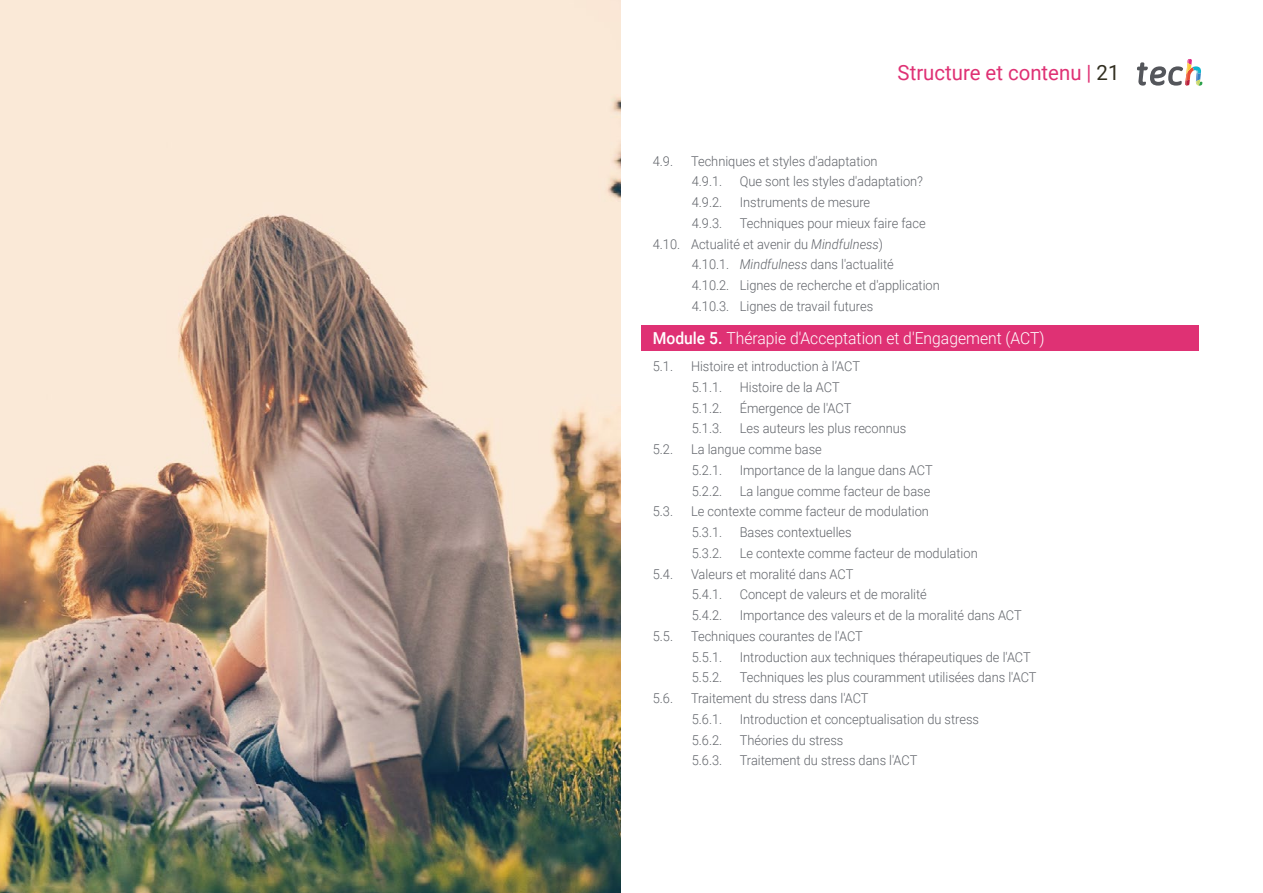
<style>
.page{position:relative;width:1263px;height:893px;background:#fff}
.page>*{position:absolute;margin:0;border:0;box-sizing:border-box;transform-origin:0 0}
.t1{font:21px "Roboto";color:#df3174}
.t2{font:300 16.5px "Roboto";color:#fff;scale:.95 1}
.t3{font:300 13.5px/20.7px "Roboto";color:#61646a;scale:.95 1}
.s1{color:#312e20}
.s2{font-style:italic}
.s3{font-weight:500}
</style>
<div class="page">
<div style="left:642px;top:325px;width:557px;height:25px;background:#df3174"></div>
<svg style="left:1137px;top:59px;width:65px;height:27px"></svg>
<img style="left:0;top:0;width:621px;height:893px">
<h1 class="t1" style="left:898px;top:57px;width:223px">Structure et contenu | <span class="s1">21</span></h1>
<p class="t3" style="left:653px;top:150px;width:23px">4.9.</p>
<p class="t3" style="left:691px;top:150px;width:198px">Techniques et styles d'adaptation<br>4.9.1.</p>
<p class="t3" style="left:740px;top:171px;width:194px">Que sont les styles d'adaptation?</p>
<p class="t3" style="left:692px;top:191px;width:34px">4.9.2.</p>
<p class="t3" style="left:740px;top:191px;width:139px">Instruments de mesure</p>
<p class="t3" style="left:692px;top:212px;width:34px">4.9.3.</p>
<p class="t3" style="left:740px;top:212px;width:197px">Techniques pour mieux faire face</p>
<p class="t3" style="left:653px;top:233px;width:244px">4.10. Actualité et avenir du <span class="s2">Mindfulness</span>)</p>
<p class="t3" style="left:692px;top:254px;width:214px">4.10.1. <span class="s2">Mindfulness</span> dans l'actualité</p>
<p class="t3" style="left:692px;top:274px;width:263px">4.10.2. Lignes de recherche et d'application</p>
<p class="t3" style="left:692px;top:295px;width:192px">4.10.3. Lignes de travail futures</p>
<p class="t2" style="left:653px;top:327px;width:414px"><span class="s3">Module 5.</span> Thérapie d'Acceptation et d'Engagement (ACT)</p>
<p class="t3" style="left:653px;top:355px;width:23px">5.1.</p>
<p class="t3" style="left:691px;top:355px;width:179px">Histoire et introduction à l’ACT<br>5.1.1.</p>
<p class="t3" style="left:740px;top:376px;width:107px">Histoire de la ACT</p>
<p class="t3" style="left:692px;top:397px;width:34px">5.1.2.</p>
<p class="t3" style="left:740px;top:397px;width:119px">Émergence de l'ACT</p>
<p class="t3" style="left:692px;top:418px;width:34px">5.1.3.</p>
<p class="t3" style="left:740px;top:418px;width:177px">Les auteurs les plus reconnus</p>
<p class="t3" style="left:653px;top:438px;width:23px">5.2.</p>
<p class="t3" style="left:691px;top:438px;width:139px">La langue comme base<br>5.2.1.</p>
<p class="t3" style="left:740px;top:459px;width:205px">Importance de la langue dans ACT</p>
<p class="t3" style="left:692px;top:480px;width:34px">5.2.2.</p>
<p class="t3" style="left:740px;top:480px;width:202px">La langue comme facteur de base</p>
<p class="t3" style="left:653px;top:501px;width:23px">5.3.</p>
<p class="t3" style="left:691px;top:501px;width:252px">Le contexte comme facteur de modulation<br>5.3.1.</p>
<p class="t3" style="left:740px;top:521px;width:119px">Bases contextuelles</p>
<p class="t3" style="left:692px;top:542px;width:34px">5.3.2.</p>
<p class="t3" style="left:740px;top:542px;width:252px">Le contexte comme facteur de modulation</p>
<p class="t3" style="left:653px;top:563px;width:23px">5.4.</p>
<p class="t3" style="left:691px;top:563px;width:172px">Valeurs et moralité dans ACT<br>5.4.1.</p>
<p class="t3" style="left:740px;top:584px;width:198px">Concept de valeurs et de moralité</p>
<p class="t3" style="left:692px;top:604px;width:34px">5.4.2.</p>
<p class="t3" style="left:740px;top:604px;width:298px">Importance des valeurs et de la moralité dans ACT</p>
<p class="t3" style="left:653px;top:625px;width:23px">5.5.</p>
<p class="t3" style="left:691px;top:625px;width:182px">Techniques courantes de l'ACT<br>5.5.1.</p>
<p class="t3" style="left:740px;top:646px;width:308px">Introduction aux techniques thérapeutiques de l'ACT</p>
<p class="t3" style="left:692px;top:667px;width:34px">5.5.2.</p>
<p class="t3" style="left:740px;top:667px;width:314px">Techniques les plus couramment utilisées dans l'ACT</p>
<p class="t3" style="left:653px;top:687px;width:23px">5.6.</p>
<p class="t3" style="left:691px;top:687px;width:188px">Traitement du stress dans l'ACT<br>5.6.1.</p>
<p class="t3" style="left:740px;top:708px;width:253px">Introduction et conceptualisation du stress</p>
<p class="t3" style="left:692px;top:729px;width:34px">5.6.2.</p>
<p class="t3" style="left:740px;top:729px;width:111px">Théories du stress</p>
<p class="t3" style="left:692px;top:750px;width:34px">5.6.3.</p>
<p class="t3" style="left:740px;top:750px;width:188px">Traitement du stress dans l'ACT</p>
</div>
